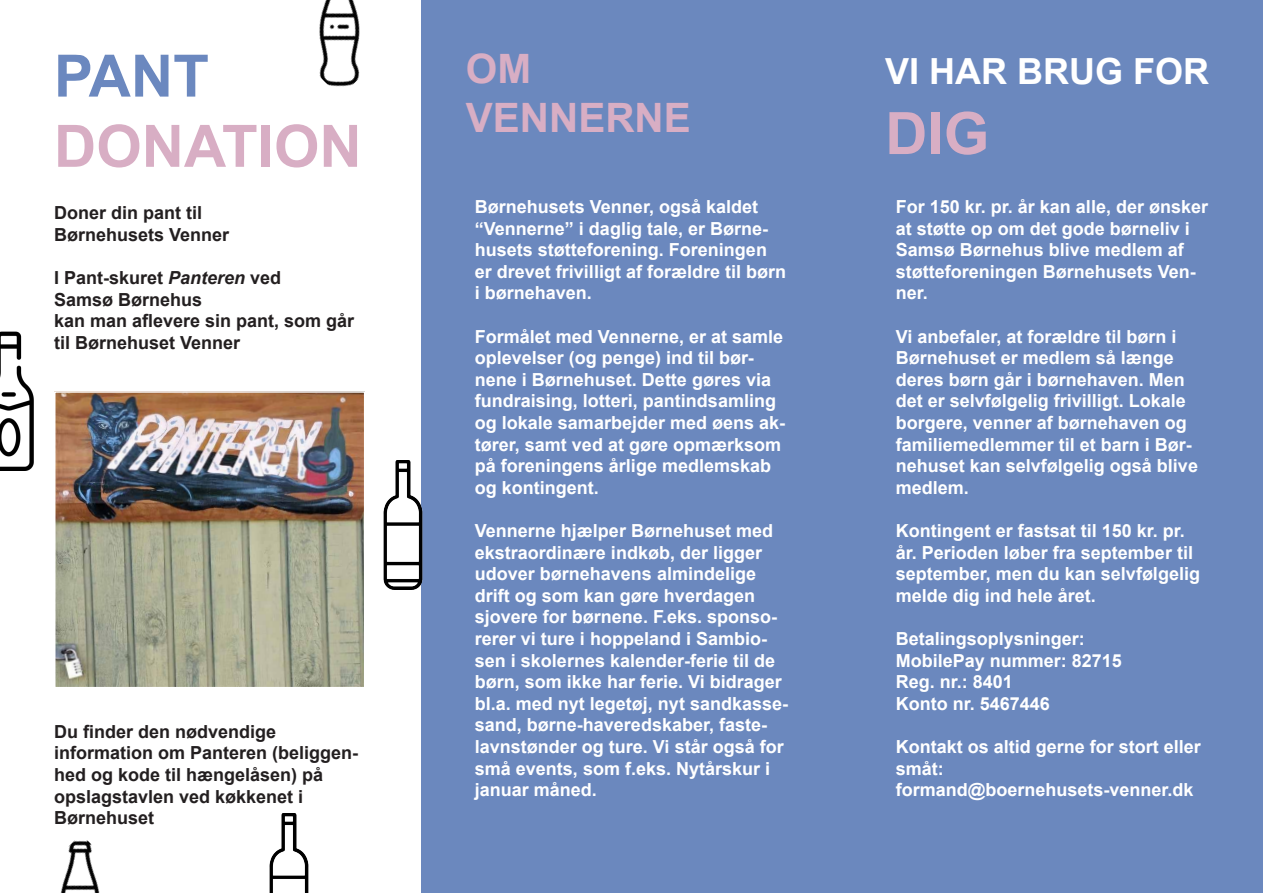
<style>
.page{position:relative;width:1263px;height:893px;background:#6b88be}
.page>*{position:absolute;margin:0;border:0;box-sizing:border-box;transform-origin:0 0}
.t1{font:700 58.5px "Arial";color:#d8aec4}
.t2{font:700 58.5px "Arial";color:#6b88bf}
.t3{font:700 40.5px "Arial";color:#d8aec4}
.t4{font:700 36px "Arial";color:#fff}
.t5{font:700 18px/21.6px "Arial";color:#fff}
.t6{font:700 18px/21.6px "Arial";color:#231f20}
.s1{font-style:italic}
</style>
<div class="page">
<div style="left:0;top:0;width:421px;height:893px;background:#fff"></div>
<img style="left:319px;top:0;width:41px;height:87px">
<img style="left:0;top:331px;width:34px;height:139px">
<img style="left:383px;top:461px;width:40px;height:128px">
<img style="left:60px;top:840px;width:40px;height:53px">
<img style="left:269px;top:814px;width:40px;height:79px">
<img style="left:57px;top:394px;width:305px;height:291px">
<div style="left:54px;top:391px;width:311px;height:297px;border:2px solid #fff"></div>
<p class="t2" style="left:54px;top:38px;width:156px">PANT</p>
<p class="t1" style="left:54px;top:108px;width:309px">DONATION</p>
<p class="t6" style="left:54px;top:203px;width:150px">Doner din pant til</p>
<p class="t6" style="left:54px;top:224px;width:177px">Børnehusets Venner</p>
<p class="t6" style="left:54px;top:268px;width:229px">I Pant-skuret <span class="s1">Panteren</span> ved</p>
<p class="t6" style="left:54px;top:289px;width:150px">Samsø Børnehus</p>
<p class="t6" style="left:54px;top:311px;width:302px">kan man aflevere sin pant, som går til Børnehuset Venner</p>
<p class="t6" style="left:54px;top:721px;width:224px">Du finder den nødvendige</p>
<p class="t6" style="left:54px;top:743px;width:306px">information om Panteren (beliggen&shy;hed og kode til hængelåsen) på</p>
<p class="t6" style="left:54px;top:786px;width:251px">opslagstavlen ved køkkenet i</p>
<p class="t6" style="left:54px;top:808px;width:102px">Børnehuset</p>
<p class="t3" style="left:466px;top:43px;width:67px">OM</p>
<p class="t3" style="left:466px;top:91px;width:227px">VENNERNE</p>
<p class="t5" style="left:475px;top:196px;width:313px">Børnehusets Venner, også kaldet “Vennerne” i daglig tale, er Børne&shy;husets støtteforening. Foreningen er drevet frivilligt af forældre til børn i børnehaven.</p>
<p class="t5" style="left:475px;top:326px;width:312px">Formålet med Vennerne, er at samle oplevelser (og penge) ind til bør&shy;nene i Børnehuset. Dette gøres via fundraising, lotteri, pantindsamling og lokale samarbejder med øens ak&shy;tører, samt ved at gøre opmærksom på foreningens årlige medlemskab og kontingent.</p>
<p class="t5" style="left:475px;top:520px;width:315px">Vennerne hjælper Børnehuset med ekstraordinære indkøb, der ligger udover børnehavens almindelige drift og som kan gøre hverdagen sjovere for børnene. F.eks. sponso&shy;rerer vi ture i hoppeland i Sambio&shy;sen i skolernes kalender-ferie til de børn, som ikke har ferie. Vi bidrager bl.a. med nyt legetøj, nyt sandkasse&shy;sand, børne-haveredskaber, faste&shy;lavnstønder og ture. Vi står også for små events, som f.eks. Nytårskur i januar måned.</p>
<p class="t4" style="left:885px;top:47px;width:325px">VI HAR BRUG FOR</p>
<p class="t1" style="left:885px;top:95px;width:106px">DIG</p>
<p class="t5" style="left:896px;top:196px;width:314px">For 150 kr. pr. år kan alle, der ønsker at støtte op om det gode børneliv i<br>Samsø Børnehus blive medlem af støtteforeningen Børnehusets Ven&shy;ner.</p>
<p class="t5" style="left:896px;top:326px;width:304px">Vi anbefaler, at forældre til børn i<br>Børnehuset er medlem så længe deres børn går i børnehaven. Men det er selvfølgelig frivilligt. Lokale borgere, venner af børnehaven og familiemedlemmer til et barn i Bør&shy;nehuset kan selvfølgelig også blive medlem.</p>
<p class="t5" style="left:896px;top:520px;width:306px">Kontingent er fastsat til 150 kr. pr. år. Perioden løber fra september til september, men du kan selvfølgelig melde dig ind hele året.</p>
<p class="t5" style="left:896px;top:628px;width:191px">Betalingsoplysninger:</p>
<p class="t5" style="left:896px;top:650px;width:228px">MobilePay nummer: 82715</p>
<p class="t5" style="left:896px;top:672px;width:119px">Reg. nr.: 8401</p>
<p class="t5" style="left:896px;top:693px;width:156px">Konto nr. 5467446</p>
<p class="t5" style="left:896px;top:736px;width:307px">Kontakt os altid gerne for stort eller småt:</p>
<p class="t5" style="left:896px;top:780px;width:299px">formand@boernehusets-venner.dk</p>
</div>
